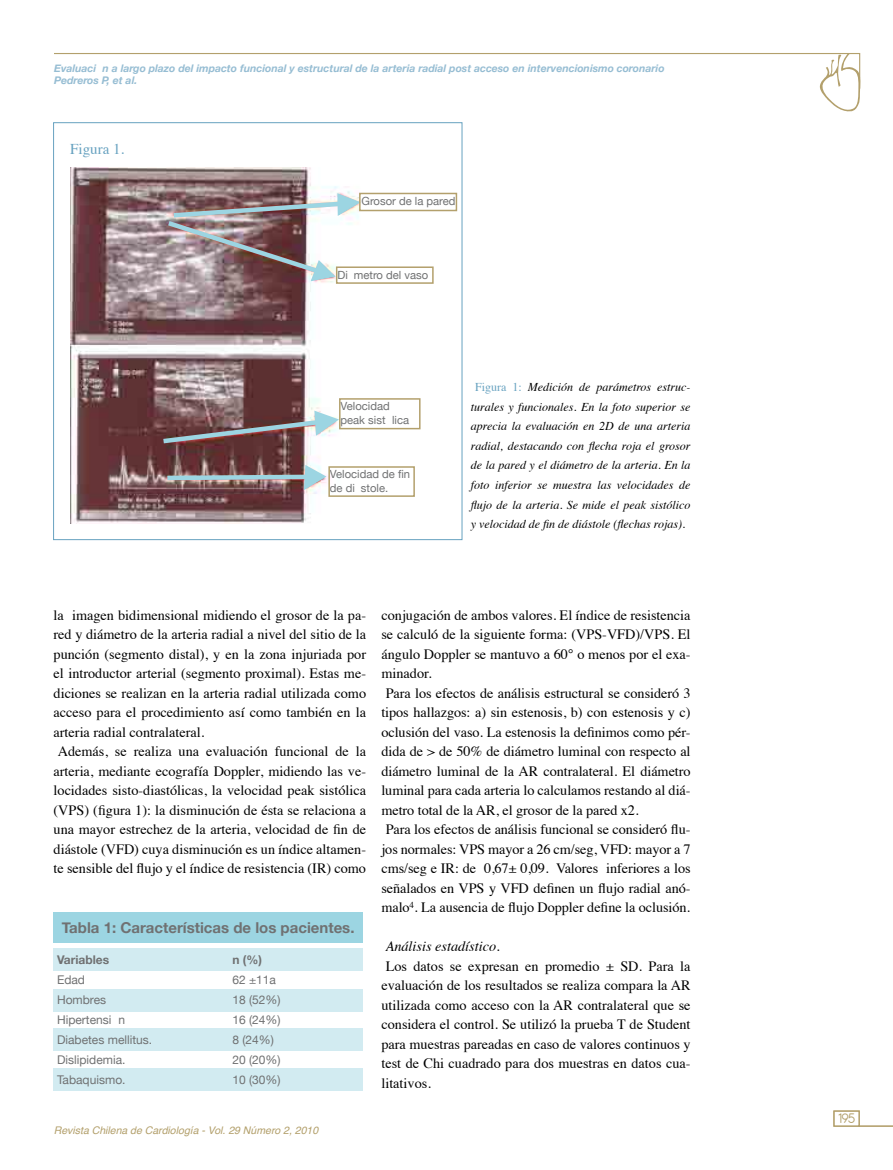
<style>
.page{position:relative;width:893px;height:1170px;background:#fff}
.page>*{position:absolute;margin:0;border:0;box-sizing:border-box;transform-origin:0 0}
.t1{font:700 15px "Helvetica Neue";color:#707172}
.t2{font:15px "Times";color:#67a2c0}
.t3{font:15px "Antipasto";color:#b3a06c}
.t4{font:14.25px/19.5px "Times";color:#000}
.t5{font:italic 14.25px "Times";color:#000}
.t6{font:italic 12px/19.5px "Times";color:#000;text-align:center}
.t7{font:12px "Helvetica Neue";color:#707172}
.t8{font:700 12px "Helvetica Neue";color:#707172}
.t9{font:11.25px/13.5px "Helvetica Neue";color:#707172}
.t10{font:italic 700 10.5px/12.6px "Helvetica Neue";color:#96bdd3}
.t11{font:italic 10.5px "Helvetica";color:#b3a06c}
.s1{font-style:normal;color:#67a2c0}
</style>
<div class="page">
<svg style="left:54px;top:53px;width:807px;height:59px"></svg>
<hr style="left:859px;top:1125px;width:34px;height:1px;background:#b3a06c">
<div style="left:833px;top:1110px;width:27px;height:16px;border:1px solid #b3a06c"></div>
<img style="left:71px;top:167px;width:292px;height:356px">
<div style="left:54px;top:948px;width:309px;height:22px;background:#d2ebf1"></div>
<div style="left:54px;top:988px;width:309px;height:23px;background:#d2ebf1"></div>
<div style="left:54px;top:1028px;width:309px;height:22px;background:#d2ebf1"></div>
<div style="left:54px;top:1068px;width:309px;height:22px;background:#d2ebf1"></div>
<div style="left:54px;top:912px;width:309px;height:30px;background:#9cd5e2"></div>
<div style="left:339px;top:398px;width:82px;height:31px;border:2px solid #b3a06c"></div>
<div style="left:328px;top:466px;width:87px;height:31px;border:2px solid #b3a06c"></div>
<div style="left:336px;top:266px;width:98px;height:18px;border:2px solid #b3a06c"></div>
<div style="left:359px;top:193px;width:98px;height:18px;border:2px solid #b3a06c"></div>
<img style="left:163px;top:192px;width:199px;height:90px">
<img style="left:159px;top:409px;width:183px;height:37px">
<img style="left:163px;top:463px;width:166px;height:30px">
<p class="t10" style="left:54px;top:61px;width:612px">Evaluación a largo plazo del impacto funcional y estructural de la arteria radial post acceso en intervencionismo coronario<br>Pedreros P, et al.</p>
<p class="t2" style="left:70px;top:135px;width:56px">Figura 1.</p>
<p class="t9" style="left:362px;top:194px;width:95px">Grosor de la pared</p>
<p class="t9" style="left:337px;top:268px;width:92px">Diámetro del vaso</p>
<p class="t9" style="left:341px;top:399px;width:70px">Velocidad peak sistólica</p>
<p class="t9" style="left:330px;top:467px;width:82px">Velocidad de fin de diástole.</p>
<p class="t6" style="left:471px;top:377px;width:221px"><span class="s1">Figura 1:</span> Medición de parámetros estruc&shy;turales y funcionales. En la foto superior se aprecia la evaluación en 2D de una arteria radial, destacando con flecha roja el grosor de la pared y el diámetro de la arteria. En la foto inferior se muestra las velocidades de flujo de la arteria. Se mide el peak sistólico y velocidad de fin de diástole (flechas rojas).</p>
<p class="t4" style="left:54px;top:603px;width:314px">la imagen bidimensional midiendo el grosor de la pa&shy;red y diámetro de la arteria radial a nivel del sitio de la punción (segmento distal), y en la zona injuriada por el introductor arterial (segmento proximal). Estas me&shy;diciones se realizan en la arteria radial utilizada como acceso para el procedimiento así como también en la arteria radial contralateral.<br>Además, se realiza una evaluación funcional de la arteria, mediante ecografía Doppler, midiendo las ve&shy;locidades sisto-diastólicas, la velocidad peak sistólica (VPS) (figura 1): la disminución de ésta se relaciona a una mayor estrechez de la arteria, velocidad de fin de diástole (VFD) cuya disminución es un índice altamen&shy;te sensible del flujo y el índice de resistencia (IR) como</p>
<p class="t1" style="left:62px;top:918px;width:294px">Tabla 1: Características de los pacientes.</p>
<p class="t8" style="left:57px;top:952px;width:54px">Variables</p>
<p class="t8" style="left:232px;top:952px;width:31px">n (%)</p>
<p class="t7" style="left:57px;top:972px;width:30px">Edad</p>
<p class="t7" style="left:232px;top:972px;width:45px">62 ±11a</p>
<p class="t7" style="left:57px;top:992px;width:51px">Hombres</p>
<p class="t7" style="left:232px;top:992px;width:50px">18 (52%)</p>
<p class="t7" style="left:57px;top:1012px;width:70px">Hipertensión</p>
<p class="t7" style="left:232px;top:1012px;width:50px">16 (24%)</p>
<p class="t7" style="left:57px;top:1032px;width:97px">Diabetes mellitus.</p>
<p class="t7" style="left:232px;top:1032px;width:43px">8 (24%)</p>
<p class="t7" style="left:57px;top:1052px;width:70px">Dislipidemia.</p>
<p class="t7" style="left:232px;top:1052px;width:50px">20 (20%)</p>
<p class="t7" style="left:57px;top:1072px;width:70px">Tabaquismo.</p>
<p class="t7" style="left:232px;top:1072px;width:50px">10 (30%)</p>
<p class="t4" style="left:381px;top:603px;width:311px">conjugación de ambos valores. El índice de resistencia se calculó de la siguiente forma: (VPS-VFD)/VPS. El ángulo Doppler se mantuvo a 60° o menos por el exa&shy;minador.<br>Para los efectos de análisis estructural se consideró 3 tipos hallazgos: a) sin estenosis, b) con estenosis y c) oclusión del vaso. La estenosis la definimos como pér&shy;dida de &gt; de 50% de diámetro luminal con respecto al diámetro luminal de la AR contralateral. El diámetro luminal para cada arteria lo calculamos restando al diá&shy;metro total de la AR, el grosor de la pared x2.<br>Para los efectos de análisis funcional se consideró flu&shy;jos normales: VPS mayor a 26 cm/seg, VFD: mayor a 7 cms/seg e IR: de 0,67± 0,09. Valores inferiores a los señalados en VPS y VFD definen un flujo radial anó&shy;malo<sup>4</sup>. La ausencia de flujo Doppler define la oclusión.</p>
<p class="t5" style="left:386px;top:933px;width:116px">Análisis estadístico.</p>
<p class="t4" style="left:381px;top:954px;width:311px;text-align:justify">Los datos se expresan en promedio ± SD. Para la evaluación de los resultados se realiza compara la AR utilizada como acceso con la AR contralateral que se considera el control. Se utilizó la prueba T de Student para muestras pareadas en caso de valores continuos y test de Chi cuadrado para dos muestras en datos cua&shy;litativos.</p>
<p class="t11" style="left:54px;top:1121px;width:266px">Revista Chilena de Cardiología - Vol. 29 Número 2, 2010</p>
<p class="t3" style="left:838px;top:1109px;width:18px">195</p>
</div>
